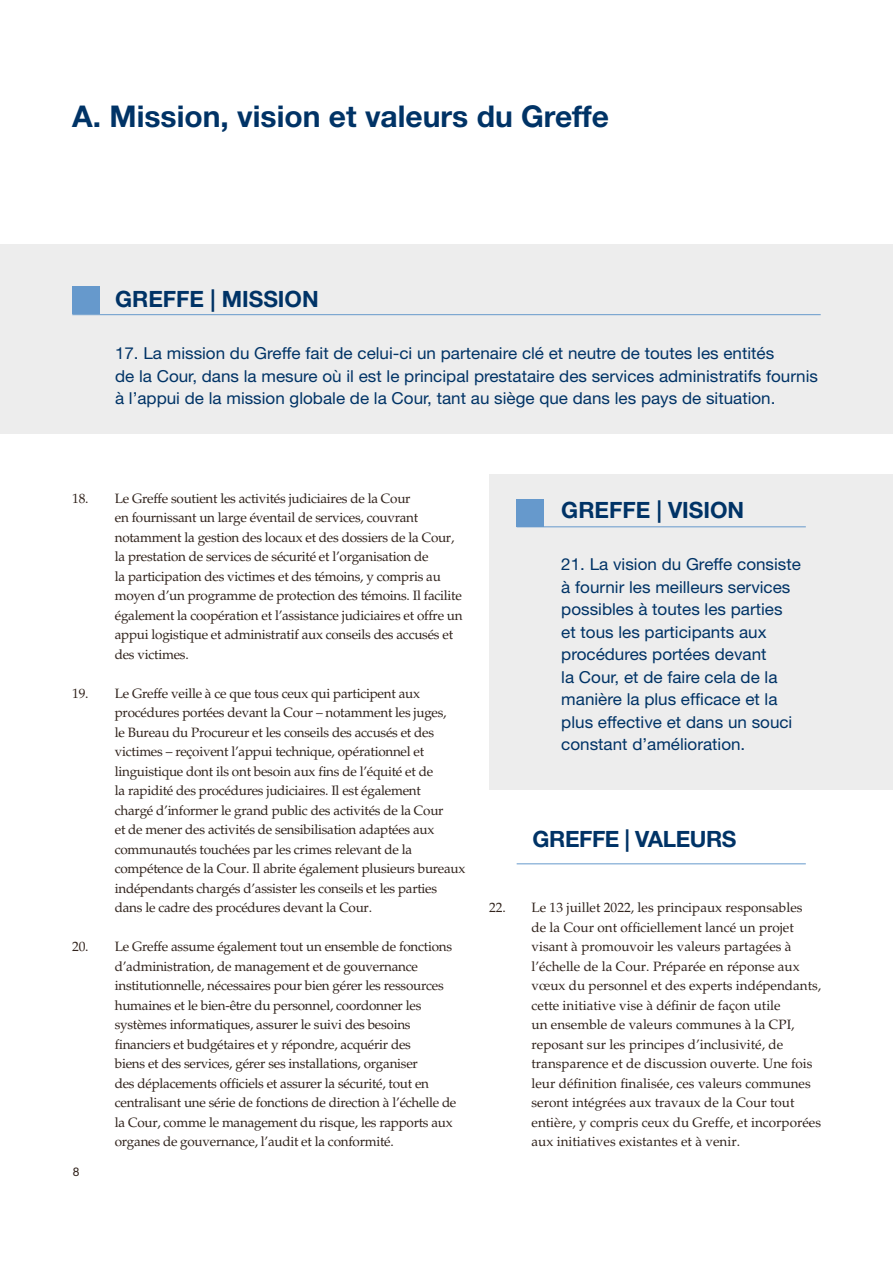
<style>
.page{position:relative;width:893px;height:1263px;background:#fff}
.page>*{position:absolute;margin:0;border:0;box-sizing:border-box;transform-origin:0 0}
.t1{font:700 30px "Helvetica Neue LT Pro";color:#036}
.t2{font:700 22.5px "Helvetica Neue LT Pro";color:#036}
.t3{font:700 22.5px "Helvetica Neue LT Pro";letter-spacing:-.02em;color:#036}
.body-box{font:16.5px/22.5px "Helvetica Neue LT Pro";color:#036}
.numbers{font:13.5px/19.5px "Palatino";letter-spacing:-.02em;color:#31231c}
.numbers-2{font:13.5px/19.5px "Palatino";color:#31231c}
.t4{font:12px "Helvetica Neue LT Pro";color:#31231c}
</style>
<div class="page">
<div style="left:0;top:244px;width:893px;height:190px;background:#ededed"></div>
<div style="left:489px;top:474px;width:404px;height:315px;background:#ededed"></div>
<hr style="left:72px;top:314px;width:749px;height:1px;background:#69c">
<hr style="left:517px;top:526px;width:289px;height:1px;background:#69c">
<hr style="left:517px;top:863px;width:289px;height:1px;background:#69c">
<div style="left:72px;top:287px;width:28px;height:27px;background:#69c"></div>
<div style="left:517px;top:499px;width:27px;height:27px;background:#69c"></div>
<h2 class="t1" style="left:72px;top:98px;width:538px">A. Mission, vision et valeurs du Greffe</h2>
<h3 class="t2" style="left:115px;top:285px;width:205px">GREFFE | MISSION</h3>
<p class="body-box" style="left:115px;top:342px;width:705px">17. La mission du Greffe fait de celui-ci un partenaire clé et neutre de toutes les entités<br>de la Cour, dans la mesure où il est le principal prestataire des services administratifs fournis à l’appui de la mission globale de la Cour, tant au siège que dans les pays de situation.</p>
<p class="numbers" style="left:115px;top:488px;width:349px;text-indent:-43px">18. Le Greffe soutient les activités judiciaires de la Cour<br>en fournissant un large éventail de services, couvrant notamment la gestion des locaux et des dossiers de la Cour, la prestation de services de sécurité et l’organisation de<br>la participation des victimes et des témoins, y compris au moyen d’un programme de protection des témoins. Il facilite également la coopération et l’assistance judiciaires et offre un appui logistique et administratif aux conseils des accusés et des victimes.</p>
<p class="numbers" style="left:115px;top:683px;width:352px;text-indent:-43px">19. Le Greffe veille à ce que tous ceux qui participent aux procédures portées devant la Cour – notamment les juges,<br>le Bureau du Procureur et les conseils des accusés et des victimes – reçoivent l’appui technique, opérationnel et linguistique dont ils ont besoin aux fins de l’équité et de<br>la rapidité des procédures judiciaires. Il est également<br>chargé d’informer le grand public des activités de la Cour<br>et de mener des activités de sensibilisation adaptées aux communautés touchées par les crimes relevant de la compétence de la Cour. Il abrite également plusieurs bureaux indépendants chargés d’assister les conseils et les parties dans le cadre des procédures devant la Cour.</p>
<p class="numbers" style="left:115px;top:937px;width:343px;text-indent:-43px">20. Le Greffe assume également tout un ensemble de fonctions d’administration, de management et de gouvernance institutionnelle, nécessaires pour bien gérer les ressources humaines et le bien-être du personnel, coordonner les systèmes informatiques, assurer le suivi des besoins financiers et budgétaires et y répondre, acquérir des<br>biens et des services, gérer ses installations, organiser<br>des déplacements officiels et assurer la sécurité, tout en centralisant une série de fonctions de direction à l’échelle de la Cour, comme le management du risque, les rapports aux organes de gouvernance, l’audit et la conformité.</p>
<p class="t4" style="left:73px;top:1164px;width:8px">8</p>
<h3 class="t2" style="left:561px;top:496px;width:184px">GREFFE | VISION</h3>
<p class="body-box" style="left:561px;top:553px;width:241px">21. La vision du Greffe consiste à fournir les meilleurs services possibles à toutes les parties et tous les participants aux procédures portées devant<br>la Cour, et de faire cela de la manière la plus efficace et la plus effective et dans un souci constant d’amélioration.</p>
<h3 class="t3" style="left:533px;top:825px;width:205px">GREFFE | VALEURS</h3>
<p class="numbers-2" style="left:531px;top:898px;width:291px;text-indent:-43px">22. Le 13 juillet 2022, les principaux responsables<br>de la Cour ont officiellement lancé un projet visant à promouvoir les valeurs partagées à l’échelle de la Cour. Préparée en réponse aux vœux du personnel et des experts indépendants, cette initiative vise à définir de façon utile<br>un ensemble de valeurs communes à la CPI, reposant sur les principes d’inclusivité, de transparence et de discussion ouverte. Une fois leur définition finalisée, ces valeurs communes seront intégrées aux travaux de la Cour tout entière, y compris ceux du Greffe, et incorporées aux initiatives existantes et à venir.</p>
</div>
